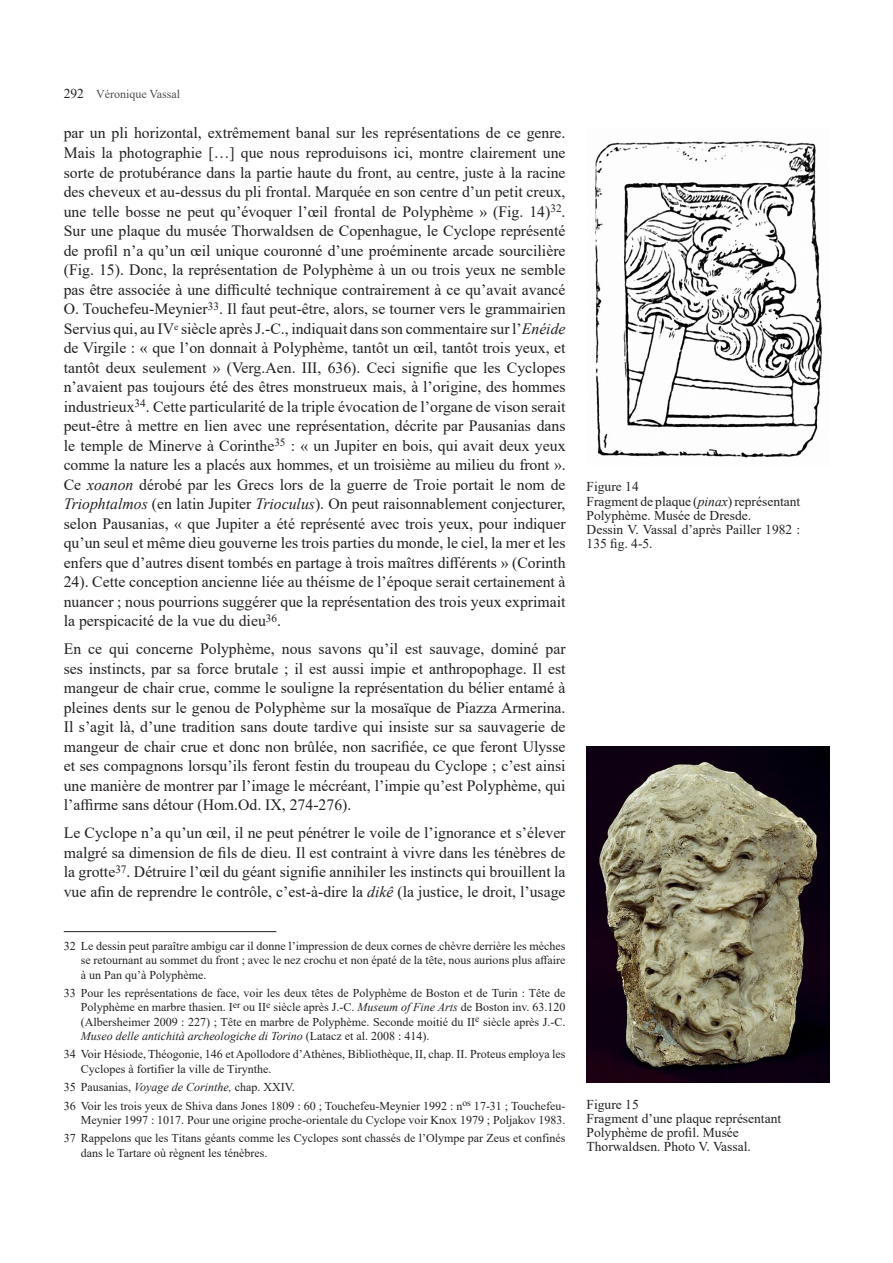
<style>
.page{position:relative;width:893px;height:1263px;background:#fff}
.page>*{position:absolute;margin:0;border:0;box-sizing:border-box;transform-origin:0 0}
.JMR_Metin{font:15.75px/19.5px "Times New Roman";color:#231f20;text-align:justify}
.JMR_Resimaltı{font:13.5px/14.2px "Times New Roman";color:#231f20}
.JMR_Dipnot_2{font:12px/14.2px "Times New Roman";color:#231f20;text-align:justify}
.t1{font:12px "Times New Roman";color:#4e4e4e}
.s1{font-size:13.5px;color:#231f20}
.s2{font-style:italic}
</style>
<div class="page">
<hr style="left:64px;top:931px;width:212px;height:1px;background:#231f20">
<img style="left:595px;top:140px;width:227px;height:318px">
<img style="left:587px;top:746px;width:242px;height:336px">
<p class="t1" style="left:64px;top:85px;width:118px"><span class="s1">292</span> Véronique Vassal</p>
<p class="JMR_Metin" style="left:64px;top:123px;width:503px">par un pli horizontal, extrêmement banal sur les représentations de ce genre.<br>Mais la photographie […] que nous reproduisons ici, montre clairement une sorte de protubérance dans la partie haute du front, au centre, juste à la racine des cheveux et au-dessus du pli frontal. Marquée en son centre d’un petit creux, une telle bosse ne peut qu’évoquer l’œil frontal de Polyphème » (Fig. 14)<sup>32</sup>.<br>Sur une plaque du musée Thorwaldsen de Copenhague, le Cyclope représenté de profil n’a qu’un œil unique couronné d’une proéminente arcade sourcilière (Fig. 15). Donc, la représentation de Polyphème à un ou trois yeux ne semble pas être associée à une difficulté technique contrairement à ce qu’avait avancé O. Touchefeu-Meynier<sup>33</sup>. Il faut peut-être, alors, se tourner vers le grammairien Servius qui, au IV<sup>e</sup> siècle après J.-C., indiquait dans son commentaire sur l’<span class="s2">Enéide </span>de Virgile : « que l’on donnait à Polyphème, tantôt un œil, tantôt trois yeux, et tantôt deux seulement » (Verg.Aen. III, 636). Ceci signifie que les Cyclopes n’avaient pas toujours été des êtres monstrueux mais, à l’origine, des hommes industrieux<sup>34</sup>. Cette particularité de la triple évocation de l’organe de vison serait peut-être à mettre en lien avec une représentation, décrite par Pausanias dans le temple de Minerve à Corinthe<sup>35</sup> : « un Jupiter en bois, qui avait deux yeux comme la nature les a placés aux hommes, et un troisième au milieu du front ».<br>Ce <span class="s2">xoanon</span> dérobé par les Grecs lors de la guerre de Troie portait le nom de <span class="s2">Triophtalmos</span> (en latin Jupiter <span class="s2">Trioculus</span>). On peut raisonnablement conjecturer, selon Pausanias, « que Jupiter a été représenté avec trois yeux, pour indiquer qu’un seul et même dieu gouverne les trois parties du monde, le ciel, la mer et les enfers que d’autres disent tombés en partage à trois maîtres différents » (Corinth 24). Cette conception ancienne liée au théisme de l’époque serait certainement à nuancer ; nous pourrions suggérer que la représentation des trois yeux exprimait la perspicacité de la vue du dieu<sup>36</sup>.</p>
<p class="JMR_Metin" style="left:64px;top:638px;width:503px">En ce qui concerne Polyphème, nous savons qu’il est sauvage, dominé par ses instincts, par sa force brutale ; il est aussi impie et anthropophage. Il est mangeur de chair crue, comme le souligne la représentation du bélier entamé à pleines dents sur le genou de Polyphème sur la mosaïque de Piazza Armerina.<br>Il s’agit là, d’une tradition sans doute tardive qui insiste sur sa sauvagerie de mangeur de chair crue et donc non brûlée, non sacrifiée, ce que feront Ulysse et ses compagnons lorsqu’ils feront festin du troupeau du Cyclope ; c’est ainsi une manière de montrer par l’image le mécréant, l’impie qu’est Polyphème, qui l’affirme sans détour (Hom.Od. IX, 274-276).</p>
<p class="JMR_Metin" style="left:64px;top:822px;width:503px">Le Cyclope n’a qu’un œil, il ne peut pénétrer le voile de l’ignorance et s’élever malgré sa dimension de fils de dieu. Il est contraint à vivre dans les ténèbres de la grotte<sup>37</sup>. Détruire l’œil du géant signifie annihiler les instincts qui brouillent la vue afin de reprendre le contrôle, c’est-à-dire la <span class="s2">dikê</span> (la justice, le droit, l’usage</p>
<p class="JMR_Dipnot_2" style="left:81px;top:939px;width:486px;text-indent:-17px">32 Le dessin peut paraître ambigu car il donne l’impression de deux cornes de chèvre derrière les mèches se retournant au sommet du front ; avec le nez crochu et non épaté de la tête, nous aurions plus affaire à un Pan qu’à Polyphème.</p>
<p class="JMR_Dipnot_2" style="left:81px;top:986px;width:486px;text-indent:-17px">33 Pour les représentations de face, voir les deux têtes de Polyphème de Boston et de Turin : Tête de Polyphème en marbre thasien. I<sup>er</sup> ou II<sup>e</sup> siècle après J.-C. <span class="s2">Museum of Fine Arts</span> de Boston inv. 63.120 (Albersheimer 2009 : 227) ; Tête en marbre de Polyphème. Seconde moitié du II<sup>e</sup> siècle après J.-C.<br><span class="s2">Museo delle antichità archeologiche di Torino</span> (Latacz et al. 2008 : 414).</p>
<p class="JMR_Dipnot_2" style="left:81px;top:1047px;width:486px;text-indent:-17px">34 Voir Hésiode, Théogonie, 146 et Apollodore d’Athènes, Bibliothèque, II, chap. II. Proteus employa les<br>Cyclopes à fortifier la ville de Tirynthe.</p>
<p class="JMR_Dipnot_2" style="left:64px;top:1080px;width:233px">35 Pausanias, <span class="s2">Voyage de Corinthe,</span> chap. XXIV.</p>
<p class="JMR_Dipnot_2" style="left:64px;top:1098px;width:503px;text-align:right">36 Voir les trois yeux de Shiva dans Jones 1809 : 60 ; Touchefeu-Meynier 1992 : n<sup>os</sup> 17-31 ; Touchefeu-<br>Meynier 1997 : 1017. Pour une origine proche-orientale du Cyclope voir Knox 1979 ; Poljakov 1983.</p>
<p class="JMR_Dipnot_2" style="left:81px;top:1131px;width:486px;text-indent:-17px">37 Rappelons que les Titans géants comme les Cyclopes sont chassés de l’Olympe par Zeus et confinés dans le Tartare où règnent les ténèbres.</p>
<p class="JMR_Resimaltı" style="left:587px;top:479px;width:54px">Figure 14</p>
<p class="JMR_Resimaltı" style="left:587px;top:494px;width:215px">Fragment de plaque (<span class="s2">pinax</span>) représentant<br>Polyphème. Musée de Dresde.</p>
<p class="JMR_Resimaltı" style="left:587px;top:522px;width:215px">Dessin V. Vassal d’après Pailler 1982 :<br>135 fig. 4-5.</p>
<p class="JMR_Resimaltı" style="left:587px;top:1096px;width:54px">Figure 15</p>
<p class="JMR_Resimaltı" style="left:587px;top:1111px;width:196px">Fragment d’une plaque représentant<br>Polyphème de profil. Musée<br>Thorwaldsen. Photo V. Vassal.</p>
</div>
